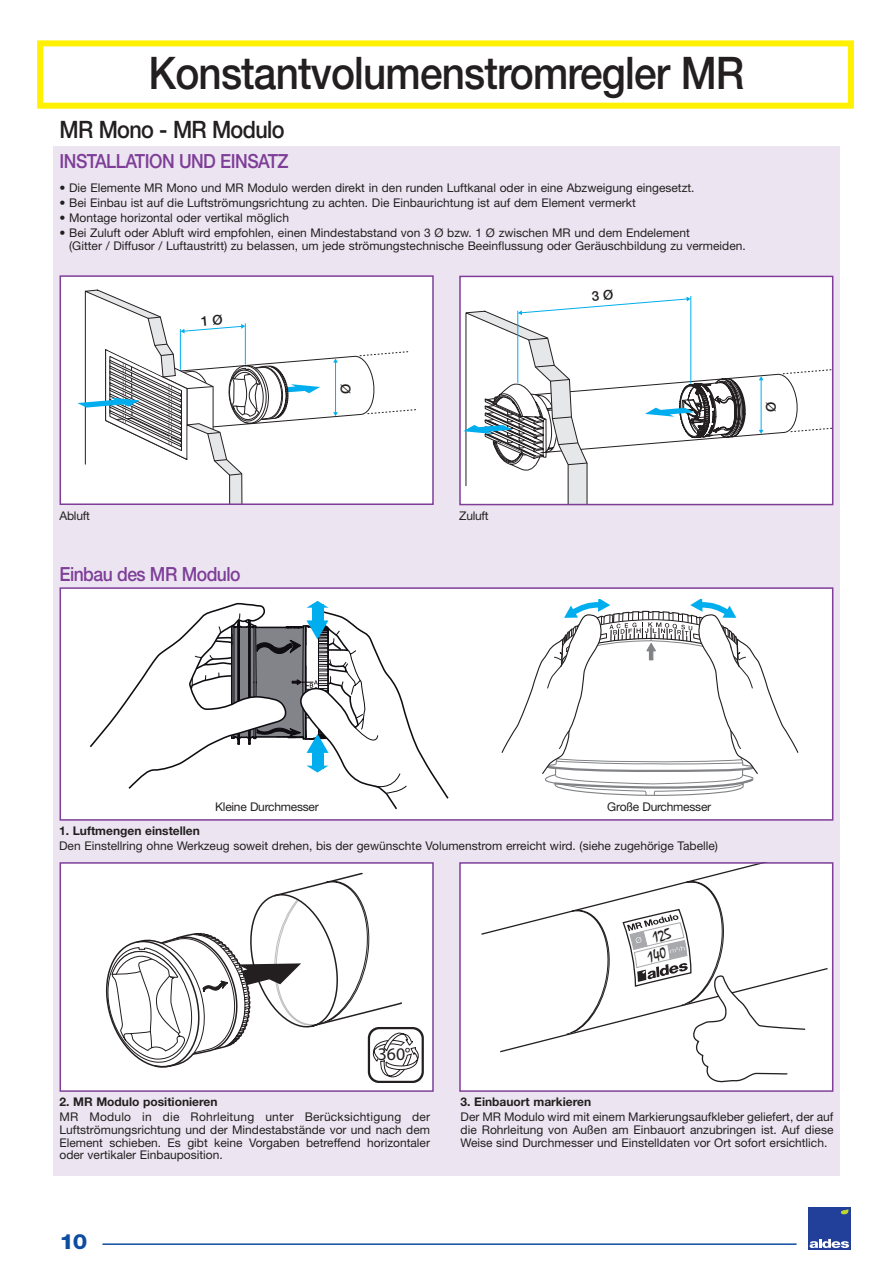
<style>
.page{position:relative;width:893px;height:1263px;background:#fff}
.page>*{position:absolute;margin:0;border:0;box-sizing:border-box;transform-origin:0 0}
.t1{font:500 45px "Helvetica Neue";letter-spacing:-.02em;color:#231f20;scale:.9 1}
.t2{font:500 24px "Helvetica Neue";letter-spacing:-.03em;color:#231f20;scale:.9 1}
.t3{font:800 21px "Helvetica Neue";color:#0d4da1;scale:1.1 1}
.t4{font:500 19.5px "Helvetica Neue";letter-spacing:-.03em;color:#7e3e98;scale:.9 1}
.t5{font:17.85px "Myriad Pro";color:#231f20}
.t6{font:500 13.5px "Helvetica Neue";color:#231f20}
.t7{font:12px/12.8px "Helvetica Neue";color:#231f20;text-align:justify}
.t8{font:700 12px "Helvetica Neue";color:#231f20}
.t9{font:12px "Helvetica Neue";letter-spacing:-.02em;color:#231f20}
</style>
<div class="page">
<div style="left:37px;top:40px;width:817px;height:69px;border:6px solid #fff101"></div>
<div style="left:808px;top:1207px;width:42px;height:42px;background:#223f99"></div>
<svg style="left:810px;top:1239px;width:39px;height:9px"></svg>
<svg style="left:841px;top:1209px;width:8px;height:5px"></svg>
<hr style="left:102px;top:1243px;width:694px;height:2px;background:#0d4da1">
<div style="left:53px;top:147px;width:787px;height:1029px;background:#ece5f1"></div>
<div style="left:60px;top:588px;width:773px;height:232px;background:#fff"></div>
<svg style="left:90px;top:601px;width:359px;height:208px"></svg>
<div style="left:60px;top:587px;width:773px;height:234px;border:2px solid #7e3e98"></div>
<div style="left:60px;top:276px;width:373px;height:228px;background:#fff"></div>
<div style="left:60px;top:275px;width:374px;height:230px;border:2px solid #7e3e98"></div>
<svg style="left:501px;top:599px;width:297px;height:197px"></svg>
<div style="left:60px;top:863px;width:373px;height:228px;background:#fff"></div>
<div style="left:60px;top:862px;width:374px;height:230px;border:2px solid #7e3e98"></div>
<svg style="left:101px;top:863px;width:323px;height:220px"></svg>
<div style="left:460px;top:863px;width:373px;height:228px;background:#fff"></div>
<div style="left:459px;top:862px;width:374px;height:230px;border:2px solid #7e3e98"></div>
<svg style="left:77px;top:290px;width:339px;height:214px"></svg>
<svg style="left:481px;top:863px;width:347px;height:220px"></svg>
<svg style="left:463px;top:276px;width:370px;height:228px;background:#edeef0"></svg>
<h1 class="t1" style="left:149px;top:47px;width:664px">Konstantvolumenstromregler MR</h1>
<h2 class="t2" style="left:60px;top:115px;width:251px">MR Mono - MR Modulo</h2>
<h3 class="t4" style="left:60px;top:149px;width:17px">Installation</h3>
<h3 class="t4" style="left:179px;top:149px;width:15px">und</h3>
<h3 class="t4" style="left:220px;top:149px;width:24px">Einsatz</h3>
<p class="t7" style="left:60px;top:181px;width:637px">• Die Elemente MR Mono und MR Modulo werden direkt in den runden Luftkanal oder in eine Abzweigung eingesetzt.</p>
<p class="t7" style="left:60px;top:196px;width:578px">• Bei Einbau ist auf die Luftströmungsrichtung zu achten. Die Einbaurichtung ist auf dem Element vermerkt</p>
<p class="t7" style="left:60px;top:211px;width:231px">• Montage horizontal oder vertikal möglich</p>
<p class="t7" style="left:69px;top:226px;width:678px;text-indent:-10px">• Bei Zuluft oder Abluft wird empfohlen, einen Mindestabstand von 3 Ø bzw. 1 Ø zwischen MR und dem Endelement<br>(Gitter / Diffusor / Luftaustritt) zu belassen, um jede strömungstechnische Beeinflussung oder Geräuschbildung zu vermeiden.</p>
<p class="t7" style="left:60px;top:509px;width:32px">Abluft</p>
<h3 class="t4" style="left:60px;top:562px;width:203px">Einbau des MR Modulo</h3>
<p class="t6" style="left:338px;top:394px;width:12px;rotate:-90deg">Ø</p>
<p class="t7" style="left:459px;top:509px;width:31px">Zuluft</p>
<p class="t6" style="left:763px;top:412px;width:12px;rotate:-90deg">Ø</p>
<p class="t9" style="left:215px;top:800px;width:105px">Kleine Durchmesser</p>
<p class="t9" style="left:607px;top:800px;width:105px">Große Durchmesser</p>
<p class="t8" style="left:59px;top:824px;width:142px">1. Luftmengen einstellen</p>
<p class="t7" style="left:59px;top:839px;width:660px">Den Einstellring ohne Werkzeug soweit drehen, bis der gewünschte Volumenstrom erreicht wird. (siehe zugehörige Tabelle)</p>
<h3 class="t5" style="left:378px;top:1043px;width:34px">360°</h3>
<p class="t8" style="left:60px;top:1094px;width:160px">2. MR Modulo positionieren</p>
<p class="t7" style="left:60px;top:1110px;width:372px">MR Modulo in die Rohrleitung unter Berücksichtigung der Luftströmungsrichtung und der Mindestabstände vor und nach dem Element schieben. Es gibt keine Vorgaben betreffend horizontaler oder vertikaler Einbauposition.</p>
<h3 class="t3" style="left:60px;top:1229px;width:27px">10</h3>
<p class="t8" style="left:461px;top:1094px;width:132px">3. Einbauort markieren</p>
<p class="t7" style="left:461px;top:1110px;width:374px">Der MR Modulo wird mit einem Markierungsaufkleber geliefert, der auf die Rohrleitung von Außen am Einbauort anzubringen ist. Auf diese Weise sind Durchmesser und Einstelldaten vor Ort sofort ersichtlich.</p>
</div>
